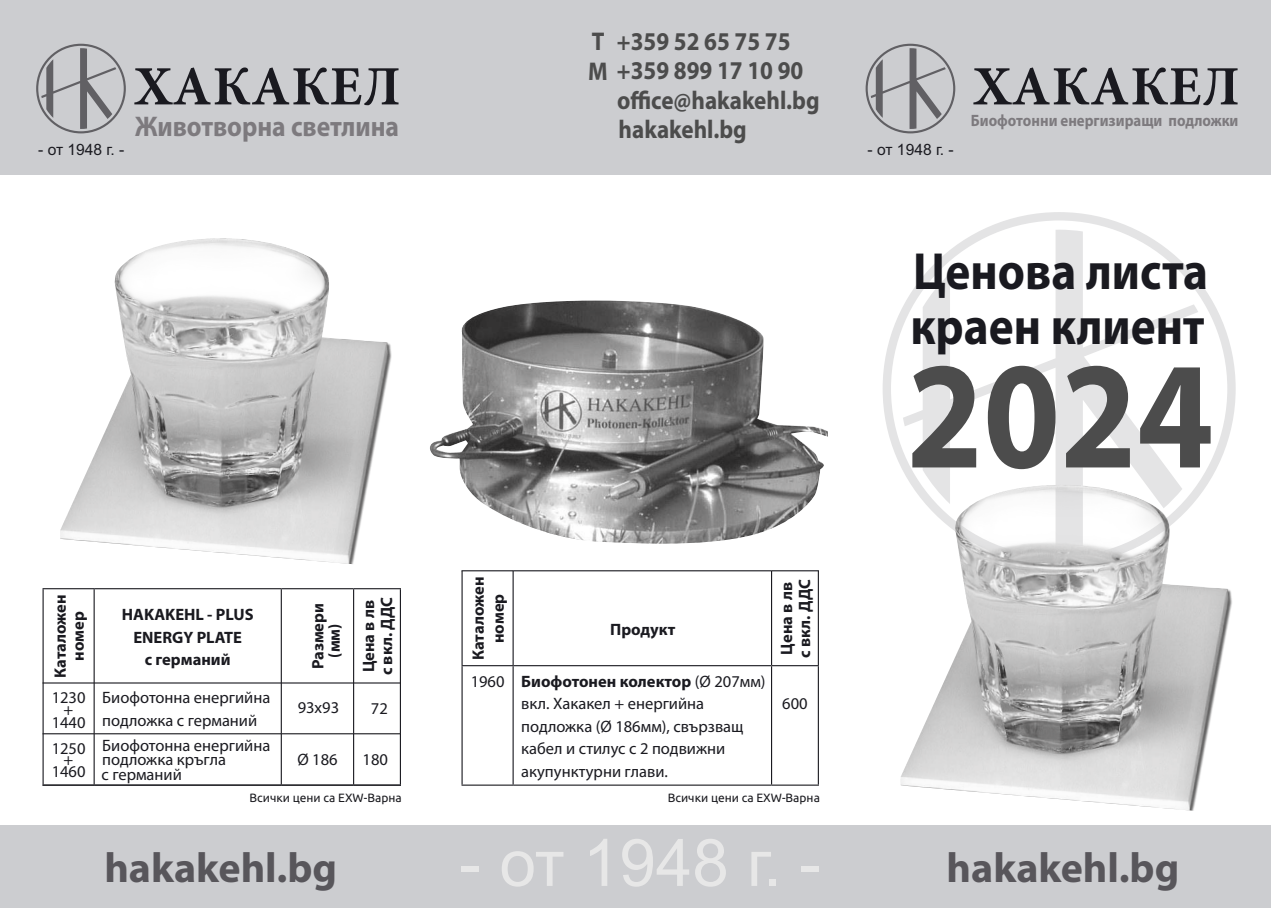
<style>
.page{position:relative;width:1271px;height:908px;background:#fff}
.page>*{position:absolute;margin:0;border:0;box-sizing:border-box;transform-origin:0 0}
.t1{font:700 153.75px "Myriad Pro";color:#4c4c4c;scale:.9 1}
.t2{font:65.55px "Arial";color:#e7e7e7}
.t3{font:700 55.5px "Minion Pro";letter-spacing:.01em;color:#1a1a20}
.t4{font:700 52.5px/55.1px "Myriad Pro";color:#1a1a20;scale:.9 1}
.t5{font:700 42px "Myriad Pro";color:#58565b}
.t6{font:700 28.5px "Myriad Pro";color:#7d7a7e;scale:.9 1}
.t7{font:700 25.65px "Myriad Pro";color:#4c4c4c;scale:.9 1}
.t8{font:16.5px/22.5px "Myriad Pro";color:#1a1a20}
.t9{font:700 16.5px/18px "Myriad Pro";color:#1a1a20;text-align:center}
.t10{font:700 16.5px "Myriad Pro";color:#7d7a7e;scale:.9 1}
.t11{font:15.6px "Arial";color:#1a1a20}
.t12{font:12px "Ubuntu";color:#1a1a1f}
.s1{font-weight:700}
</style>
<div class="page">
<hr style="left:43px;top:682px;width:51px;height:1px;background:#1a1a20">
<hr style="left:94px;top:682px;width:187px;height:1px;background:#1a1a20">
<hr style="left:281px;top:682px;width:72px;height:1px;background:#1a1a20">
<hr style="left:353px;top:682px;width:48px;height:1px;background:#1a1a20">
<hr style="left:43px;top:733px;width:51px;height:1px;background:#1a1a20">
<hr style="left:94px;top:733px;width:187px;height:1px;background:#1a1a20">
<hr style="left:281px;top:733px;width:72px;height:1px;background:#1a1a20">
<hr style="left:353px;top:733px;width:48px;height:1px;background:#1a1a20">
<div style="left:0;top:825px;width:1271px;height:83px;background:#cccdd0"></div>
<svg style="left:882px;top:212px;width:353px;height:272px"></svg>
<svg style="left:903px;top:230px;width:295px;height:254px"></svg>
<div style="left:0;top:0;width:1271px;height:175px;background:#cccdd0"></div>
<svg style="left:865px;top:44px;width:90px;height:89px"></svg>
<svg style="left:36px;top:44px;width:90px;height:89px"></svg>
<img style="left:900px;top:484px;width:332px;height:327px">
<hr style="left:461px;top:570px;width:52px;height:1px;background:#1a1a20">
<hr style="left:461px;top:570px;width:1px;height:95px;background:#1a1a20">
<hr style="left:513px;top:570px;width:258px;height:1px;background:#1a1a20">
<hr style="left:512px;top:570px;width:1px;height:95px;background:#1a1a20">
<hr style="left:771px;top:570px;width:48px;height:1px;background:#1a1a20">
<hr style="left:771px;top:570px;width:1px;height:95px;background:#1a1a20">
<hr style="left:817px;top:570px;width:2px;height:95px;background:#1a1a20">
<hr style="left:461px;top:665px;width:52px;height:1px;background:#1a1a20">
<hr style="left:461px;top:666px;width:1px;height:118px;background:#1a1a20">
<hr style="left:513px;top:665px;width:258px;height:1px;background:#1a1a20">
<hr style="left:512px;top:666px;width:1px;height:118px;background:#1a1a20">
<hr style="left:771px;top:665px;width:48px;height:1px;background:#1a1a20">
<hr style="left:771px;top:666px;width:1px;height:118px;background:#1a1a20">
<hr style="left:817px;top:666px;width:2px;height:118px;background:#1a1a20">
<hr style="left:461px;top:784px;width:52px;height:1px;background:#1a1a20">
<hr style="left:513px;top:784px;width:258px;height:1px;background:#1a1a20">
<hr style="left:771px;top:784px;width:48px;height:1px;background:#1a1a20">
<img style="left:430px;top:300px;width:398px;height:243px">
<hr style="left:43px;top:588px;width:51px;height:1px;background:#1a1a20">
<hr style="left:43px;top:589px;width:1px;height:94px;background:#1a1a20">
<hr style="left:94px;top:588px;width:187px;height:1px;background:#1a1a20">
<hr style="left:94px;top:589px;width:1px;height:94px;background:#1a1a20">
<hr style="left:281px;top:588px;width:72px;height:1px;background:#1a1a20">
<hr style="left:281px;top:589px;width:1px;height:94px;background:#1a1a20">
<hr style="left:353px;top:588px;width:48px;height:1px;background:#1a1a20">
<hr style="left:353px;top:589px;width:1px;height:94px;background:#1a1a20">
<hr style="left:400px;top:589px;width:1px;height:94px;background:#1a1a20">
<hr style="left:43px;top:683px;width:1px;height:50px;background:#1a1a20">
<hr style="left:94px;top:683px;width:1px;height:50px;background:#1a1a20">
<hr style="left:281px;top:683px;width:1px;height:50px;background:#1a1a20">
<hr style="left:353px;top:683px;width:1px;height:50px;background:#1a1a20">
<hr style="left:400px;top:683px;width:1px;height:50px;background:#1a1a20">
<hr style="left:43px;top:733px;width:1px;height:51px;background:#1a1a20">
<hr style="left:94px;top:733px;width:1px;height:51px;background:#1a1a20">
<hr style="left:281px;top:733px;width:1px;height:51px;background:#1a1a20">
<hr style="left:353px;top:733px;width:1px;height:51px;background:#1a1a20">
<hr style="left:400px;top:733px;width:1px;height:51px;background:#1a1a20">
<hr style="left:43px;top:784px;width:51px;height:1px;background:#1a1a20">
<hr style="left:94px;top:784px;width:187px;height:1px;background:#1a1a20">
<hr style="left:281px;top:784px;width:72px;height:1px;background:#1a1a20">
<hr style="left:353px;top:784px;width:48px;height:1px;background:#1a1a20">
<img style="left:60px;top:238px;width:332px;height:326px">
<h3 class="t7" style="left:591px;top:30px;width:16px">Т</h3>
<h3 class="t7" style="left:617px;top:30px;width:194px">+359 52 65 75 75</h3>
<h3 class="t7" style="left:588px;top:60px;width:241px">М +359 899 17 10 90</h3>
<h3 class="t3" style="left:134px;top:64px;width:268px">ХАКАКЕЛ</h3>
<h3 class="t3" style="left:973px;top:64px;width:268px">ХАКАКЕЛ</h3>
<h3 class="t7" style="left:617px;top:89px;width:227px">office@hakakehl.bg</h3>
<h3 class="t6" style="left:135px;top:114px;width:295px">Животворна светлина</h3>
<p class="t10" style="left:971px;top:113px;width:299px">Биофотонни енергизиращи подложки</p>
<h3 class="t7" style="left:618px;top:119px;width:144px">hakakehl.bg</h3>
<p class="t11" style="left:38px;top:143px;width:88px">- от 1948 г. -</p>
<p class="t11" style="left:867px;top:143px;width:88px">- от 1948 г. -</p>
<p class="t9" style="left:53px;top:678px;width:85px;rotate:-90deg">Каталожен номер</p>
<p class="t9" style="left:122px;top:604px;width:133px;line-height:22.5px">HAKAKEHL - PLUS<br>ENERGY PLATE<br>с германий</p>
<p class="t9" style="left:310px;top:669px;width:68px;rotate:-90deg">Размери</p>
<p class="t9" style="left:361px;top:675px;width:80px;text-align:left;rotate:-90deg">Цена в лв с вкл. ДДС</p>
<p class="t8" style="left:102px;top:688px;width:170px;text-indent:-51px">1230 Биофотонна енергийна подложка с германий</p>
<p class="t8" style="left:298px;top:698px;width:43px">93x93</p>
<p class="t8" style="left:371px;top:699px;width:18px">72</p>
<p class="t8" style="left:101px;top:739px;width:170px;line-height:14.9px;text-indent:-50px">1250 Биофотонна енергийна подложка кръгла<br>с германий</p>
<p class="t9" style="left:327px;top:657px;width:36px;rotate:-90deg">(мм)</p>
<p class="t8" style="left:64px;top:699px;width:11px">+</p>
<p class="t8" style="left:52px;top:712px;width:35px">1440</p>
<p class="t8" style="left:52px;top:762px;width:35px">1460</p>
<p class="t8" style="left:297px;top:749px;width:42px">Ø 186</p>
<p class="t8" style="left:362px;top:749px;width:27px">180</p>
<p class="t8" style="left:64px;top:749px;width:11px">+</p>
<p class="t9" style="left:470px;top:660px;width:85px;line-height:19.8px;rotate:-90deg">Каталожен номер</p>
<p class="t9" style="left:610px;top:621px;width:67px">Продукт</p>
<p class="t8" style="left:521px;top:671px;width:246px;text-indent:-51px">1960 <span class="s1">Биофотонен колектор</span> (Ø 207мм) вкл. Хакакел + енергийна подложка (Ø 186мм), свързващ кабел и стилус с 2 подвижни акупунктурни глави.</p>
<p class="t9" style="left:779px;top:657px;width:80px;text-align:left;rotate:-90deg">Цена в лв с вкл. ДДС</p>
<p class="t8" style="left:782px;top:693px;width:27px">600</p>
<p class="t12" style="left:250px;top:792px;width:154px">Всички цени са EXW-Варна</p>
<p class="t12" style="left:668px;top:792px;width:154px">Всички цени са EXW-Варна</p>
<h3 class="t4" style="left:910px;top:249px;width:332px">Ценова листа краен клиент</h3>
<h1 class="t1" style="left:906px;top:352px;width:343px">2024</h1>
<h2 class="t2" style="left:459px;top:838px;width:363px">- от 1948 г. -</h2>
<h3 class="t5" style="left:104px;top:850px;width:234px">hakakehl.bg</h3>
<h3 class="t5" style="left:946px;top:850px;width:234px">hakakehl.bg</h3>
</div>
